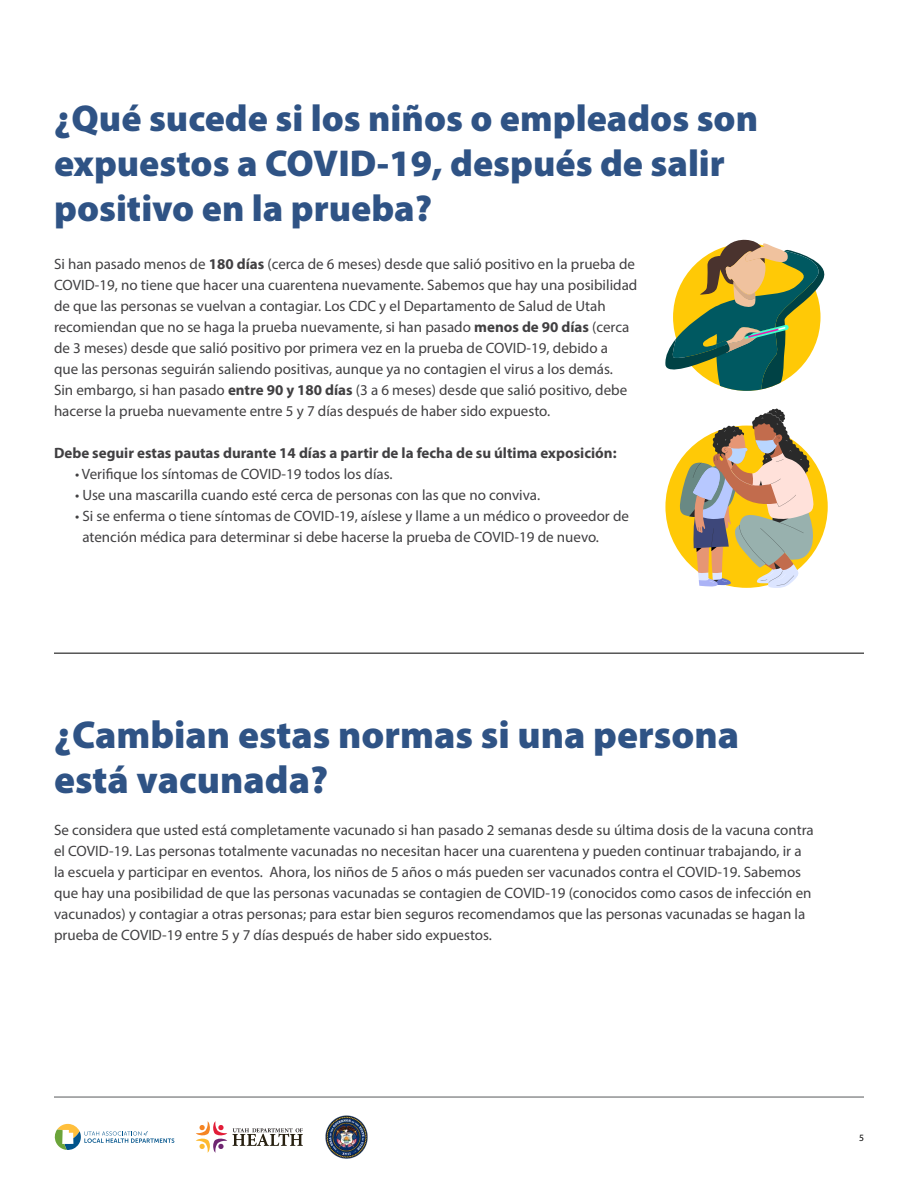
<style>
.page{position:relative;width:918px;height:1188px;background:#fff}
.page>*{position:absolute;margin:0;border:0;box-sizing:border-box;transform-origin:0 0}
.t1{font:900 39px/45px "Myriad Pro";color:#2f5385}
.t2{font:900 37.5px/45px "Myriad Pro";color:#2f5385}
.t3{font:15px/21px "Myriad Pro";color:#414042}
.t4{font:700 15px "Myriad Pro";color:#414042}
.t5{font:13.5px "Myriad Arabic";color:#000}
.s1{font-weight:700}
</style>
<div class="page">
<img style="left:325px;top:1115px;width:43px;height:44px">
<svg style="left:54px;top:1124px;width:120px;height:26px"></svg>
<svg style="left:196px;top:1121px;width:107px;height:32px"></svg>
<hr style="left:54px;top:1097px;width:810px;height:1px;background:#58595b">
<hr style="left:54px;top:653px;width:810px;height:1px;background:#000">
<div style="left:665px;top:426px;width:163px;height:162px;background:#ffc906;border-radius:50%"></div>
<svg style="left:679px;top:409px;width:135px;height:179px"></svg>
<svg style="left:665px;top:239px;width:160px;height:152px"></svg>
<h2 class="t2" style="left:54px;top:94px;width:706px">¿Qué sucede si los niños o empleados son expuestos a COVID-19, después de salir positivo en la prueba?</h2>
<p class="t3" style="left:54px;top:253px;width:585px">Si han pasado menos de <span class="s1">180 días</span> (cerca de 6 meses) desde que salió positivo en la prueba de COVID-19, no tiene que hacer una cuarentena nuevamente. Sabemos que hay una posibilidad de que las personas se vuelvan a contagiar. Los CDC y el Departamento de Salud de Utah recomiendan que no se haga la prueba nuevamente, si han pasado <span class="s1">menos de 90 días</span> (cerca de 3 meses) desde que salió positivo por primera vez en la prueba de COVID-19, debido a<br>que las personas seguirán saliendo positivas, aunque ya no contagien el virus a los demás.<br>Sin embargo, si han pasado <span class="s1">entre 90 y 180 días</span> (3 a 6 meses) desde que salió positivo, debe hacerse la prueba nuevamente entre 5 y 7 días después de haber sido expuesto.</p>
<p class="t4" style="left:54px;top:443px;width:564px">Debe seguir estas pautas durante 14 días a partir de la fecha de su última exposición:</p>
<p class="t3" style="left:75px;top:463px;width:319px">• Verifique los síntomas de COVID-19 todos los días.</p>
<p class="t3" style="left:75px;top:484px;width:467px">• Use una mascarilla cuando esté cerca de personas con las que no conviva.</p>
<p class="t3" style="left:82px;top:505px;width:548px;text-indent:-7px">• Si se enferma o tiene síntomas de COVID-19, aíslese y llame a un médico o proveedor de atención médica para determinar si debe hacerse la prueba de COVID-19 de nuevo.</p>
<h1 class="t1" style="left:54px;top:710px;width:687px">¿Cambian estas normas si una persona está vacunada?</h1>
<p class="t3" style="left:54px;top:819px;width:761px">Se considera que usted está completamente vacunado si han pasado 2 semanas desde su última dosis de la vacuna contra el COVID-19. Las personas totalmente vacunadas no necesitan hacer una cuarentena y pueden continuar trabajando, ir a la escuela y participar en eventos. Ahora, los niños de 5 años o más pueden ser vacunados contra el COVID-19. Sabemos que hay una posibilidad de que las personas vacunadas se contagien de COVID-19 (conocidos como casos de infección en vacunados) y contagiar a otras personas; para estar bien seguros recomendamos que las personas vacunadas se hagan la prueba de COVID-19 entre 5 y 7 días después de haber sido expuestos.</p>
<p class="t5" style="left:859px;top:1129px;width:6px">5</p>
</div>
